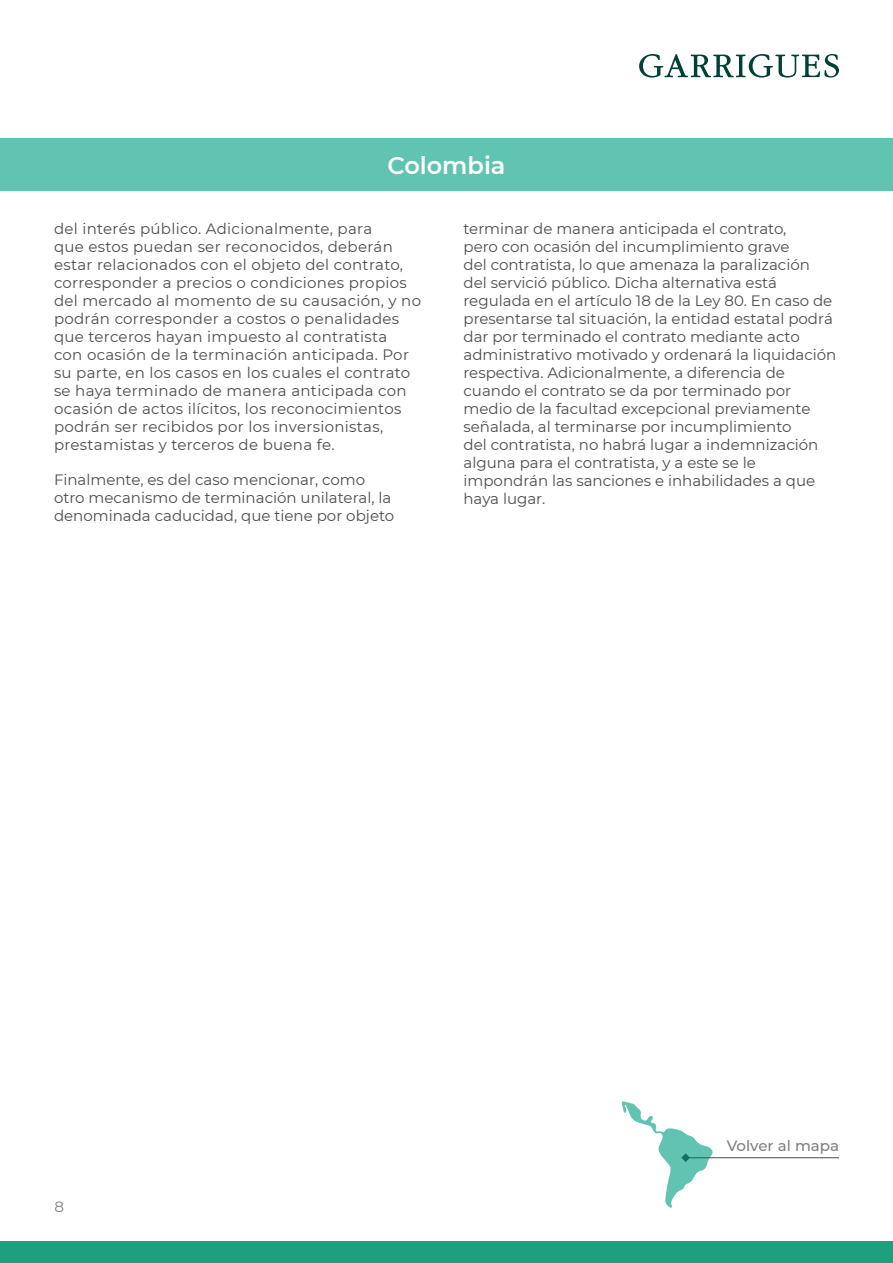
<style>
.page{position:relative;width:893px;height:1263px;background:#fff}
.page>*{position:absolute;margin:0;border:0;box-sizing:border-box;transform-origin:0 0}
.t1{font:600 24px "Montserrat";color:#fff}
.t2{font:15px/18px "Montserrat";color:#4b4c4d}
.t3{font:15px/18px "Montserrat";letter-spacing:.02em;color:#4b4c4d}
.t4{font:500 15px "Montserrat";color:#7d8183}
.t5{font:15px "Montserrat";color:#7d8183}
</style>
<div class="page">
<svg style="left:639px;top:54px;width:200px;height:24px"></svg>
<div style="left:0;top:1242px;width:893px;height:21px;background:#1e9f7e"></div>
<div style="left:0;top:138px;width:893px;height:52px;background:#60c4b1"></div>
<hr style="left:687px;top:1157px;width:152px;height:1px;background:#4b4c4d">
<svg style="left:622px;top:1101px;width:91px;height:107px"></svg>
<p class="t1" style="left:387px;top:148px;width:120px">Colombia</p>
<p class="t3" style="left:54px;top:219px;width:369px">del interés público. Adicionalmente, para<br>que estos puedan ser reconocidos, deberán estar relacionados con el objeto del contrato, corresponder a precios o condiciones propios del mercado al momento de su causación, y no podrán corresponder a costos o penalidades que terceros hayan impuesto al contratista<br>con ocasión de la terminación anticipada. Por su parte, en los casos en los cuales el contrato se haya terminado de manera anticipada con ocasión de actos ilícitos, los reconocimientos podrán ser recibidos por los inversionistas, prestamistas y terceros de buena fe.</p>
<p class="t2" style="left:54px;top:470px;width:342px">Finalmente, es del caso mencionar, como otro mecanismo de terminación unilateral, la denominada caducidad, que tiene por objeto</p>
<p class="t2" style="left:463px;top:219px;width:374px">terminar de manera anticipada el contrato,<br>pero con ocasión del incumplimiento grave<br>del contratista, lo que amenaza la paralización del servició público. Dicha alternativa está regulada en el artículo 18 de la Ley 80. En caso de presentarse tal situación, la entidad estatal podrá dar por terminado el contrato mediante acto administrativo motivado y ordenará la liquidación respectiva. Adicionalmente, a diferencia de cuando el contrato se da por terminado por medio de la facultad excepcional previamente señalada, al terminarse por incumplimiento<br>del contratista, no habrá lugar a indemnización alguna para el contratista, y a este se le impondrán las sanciones e inhabilidades a que haya lugar.</p>
<p class="t5" style="left:55px;top:1196px;width:11px">8</p>
<p class="t4" style="left:727px;top:1135px;width:114px">Volver al mapa</p>
</div>
